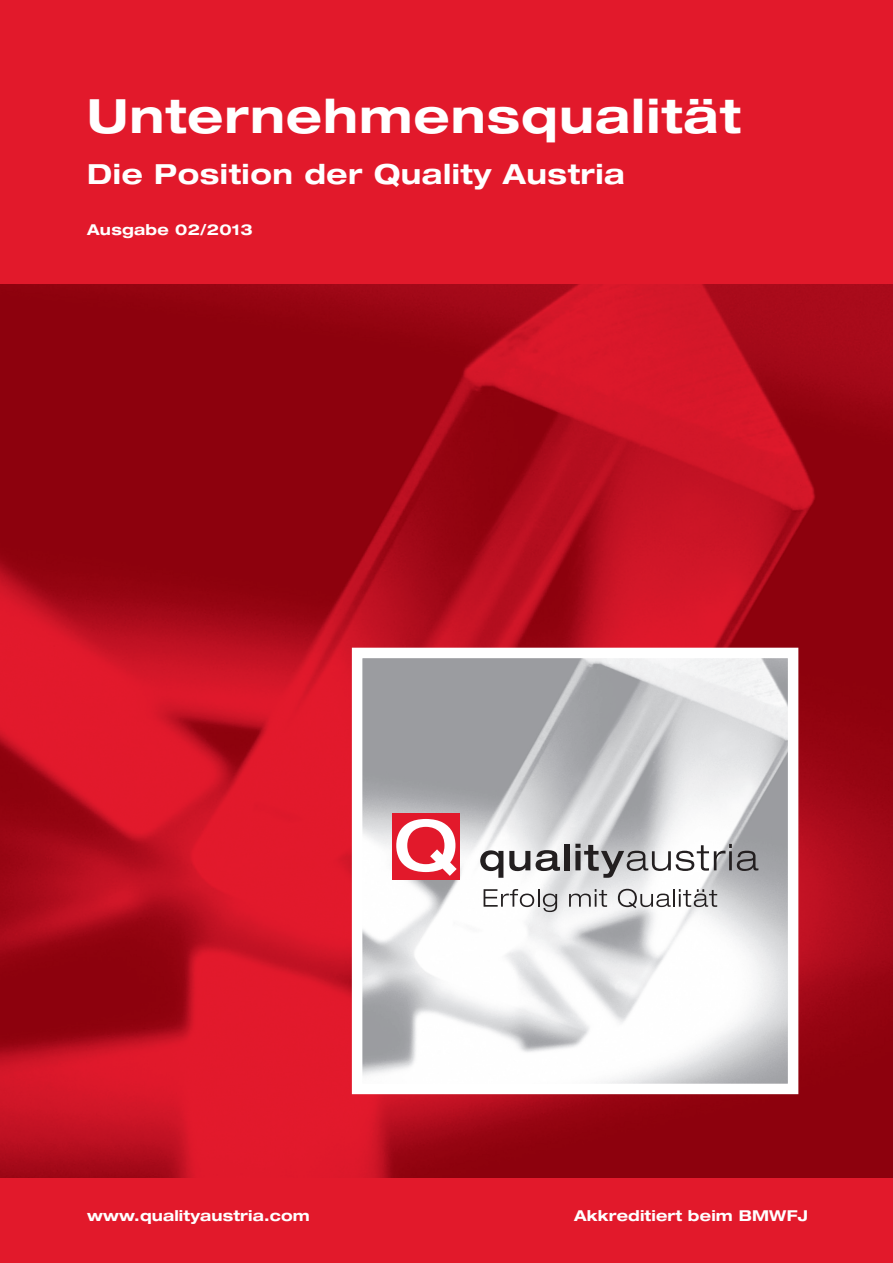
<style>
.page{position:relative;width:893px;height:1263px;background:#e2192b}
.page>*{position:absolute;margin:0;border:0;box-sizing:border-box;transform-origin:0 0}
.t1{font:700 expanded 47.25px "Helvetica Neue LT Std";letter-spacing:.025em;color:#fff}
.t2{font:700 expanded 27.75px "Helvetica Neue LT Std";letter-spacing:.02em;color:#fff}
.t3{font:700 expanded 15px "Helvetica Neue LT Std";letter-spacing:.01em;color:#fff}
</style>
<div class="page">
<img style="left:0;top:285px;width:893px;height:893px">
<img style="left:363px;top:659px;width:424px;height:424px">
<div style="left:352px;top:648px;width:446px;height:446px;border:10px solid #fff"></div>
<svg style="left:480px;top:850px;width:23px;height:28px"></svg>
<svg style="left:509px;top:851px;width:21px;height:20px"></svg>
<svg style="left:536px;top:850px;width:24px;height:21px"></svg>
<div style="left:564px;top:844px;width:5px;height:26px;background:#231f20"></div>
<svg style="left:575px;top:844px;width:183px;height:34px;background:#b0afb1"></svg>
<div style="left:392px;top:813px;width:68px;height:66px;background:#e2192b"></div>
<svg style="left:396px;top:819px;width:61px;height:57px"></svg>
<svg style="left:484px;top:889px;width:73px;height:23px;background:#c9c8c9"></svg>
<svg style="left:569px;top:889px;width:38px;height:18px"></svg>
<svg style="left:618px;top:889px;width:99px;height:19px;background:#bebebe"></svg>
<h1 class="t1" style="left:87px;top:87px;width:655px">Unternehmensqualität</h1>
<h2 class="t2" style="left:87px;top:157px;width:539px">Die Position der Quality Austria</h2>
<p class="t3" style="left:87px;top:221px;width:167px">Ausgabe 02/2013</p>
<p class="t3" style="left:87px;top:1206px;width:224px">www.qualityaustria.com</p>
<p class="t3" style="left:574px;top:1206px;width:235px">Akkreditiert beim BMWFJ</p>
</div>
